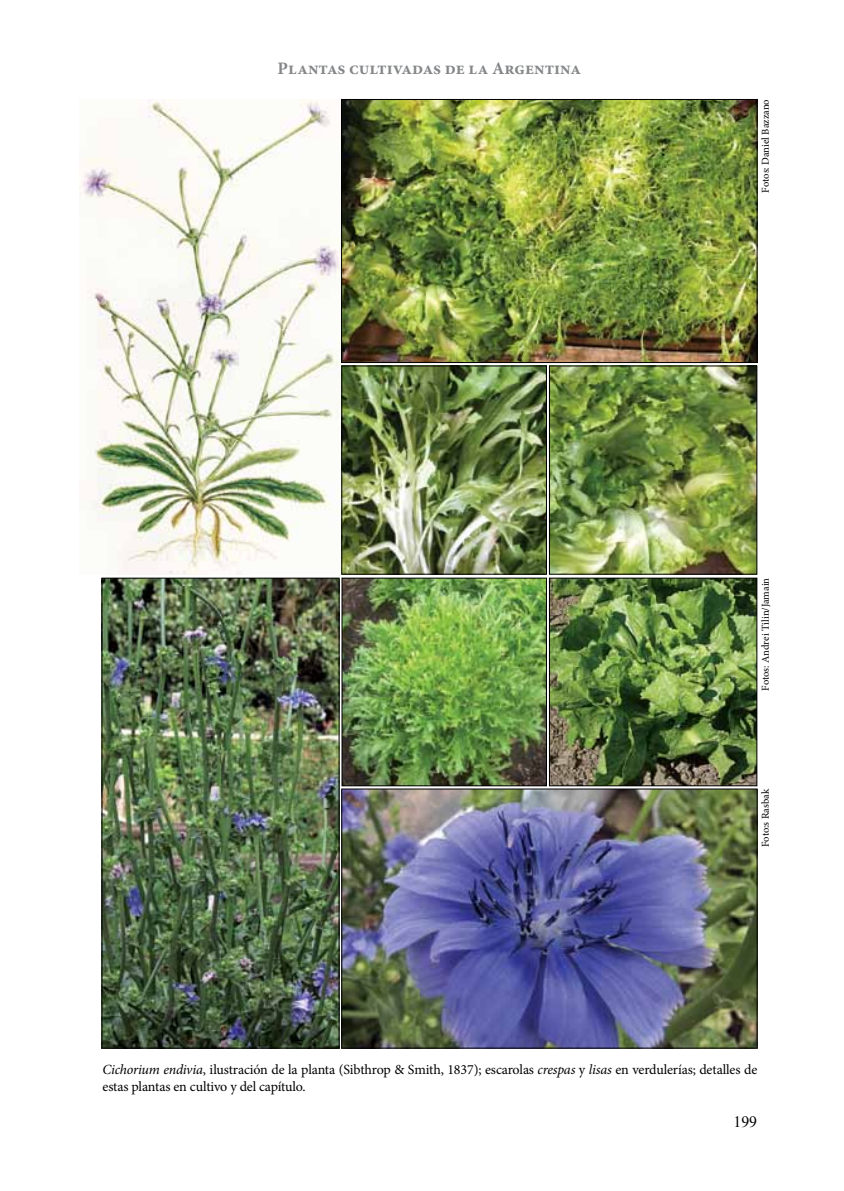
<style>
.page{position:relative;width:844px;height:1191px;background:#fff}
.page>*{position:absolute;margin:0;border:0;box-sizing:border-box;transform-origin:0 0}
.t1{font:700 17.5px "Minion Pro";color:#848688}
.t2{font:15.75px "Times New Roman";color:#000}
.t3{font:14px/16.8px "Minion Pro";letter-spacing:-.015em;color:#000}
.t4{font:10.5px "Minion Pro";letter-spacing:-.005em;color:#000}
.s1{font-style:italic}
</style>
<div class="page">
<img style="left:79px;top:99px;width:262px;height:475px">
<img style="left:343px;top:101px;width:412px;height:260px">
<div style="left:341px;top:99px;width:416px;height:264px;border:1px solid #000"></div>
<img style="left:551px;top:368px;width:203px;height:204px">
<div style="left:549px;top:366px;width:207px;height:208px;border:1px solid #000"></div>
<img style="left:343px;top:368px;width:201px;height:204px">
<div style="left:341px;top:366px;width:205px;height:208px;border:1px solid #000"></div>
<img style="left:104px;top:580px;width:233px;height:466px">
<div style="left:102px;top:578px;width:237px;height:470px;border:1px solid #000"></div>
<img style="left:343px;top:790px;width:412px;height:256px">
<div style="left:341px;top:788px;width:416px;height:260px;border:1px solid #000"></div>
<img style="left:344px;top:580px;width:200px;height:204px">
<div style="left:342px;top:578px;width:204px;height:208px;border:1px solid #000"></div>
<img style="left:551px;top:580px;width:203px;height:204px">
<div style="left:549px;top:578px;width:207px;height:208px;border:1px solid #000"></div>
<p class="t1" style="left:277px;top:56px;width:305px">Plantas cultivadas de la Argentina</p>
<p class="t4" style="left:758px;top:193px;width:95px;rotate:-90deg">Fotos: Daniel Bazzano</p>
<p class="t4" style="left:758px;top:690px;width:114px;rotate:-90deg">Fotos: Andrei Tilin/Jamain</p>
<p class="t4" style="left:758px;top:847px;width:60px;rotate:-90deg">Foto:s Rasbak</p>
<p class="t3" style="left:102px;top:1061px;width:656px"><span class="s1">Cichorium endivia</span>, ilustración de la planta (Sibthrop &amp; Smith, 1837); escarolas <span class="s1">crespas</span> y <span class="s1">lisas</span> en verdulerías; detalles de estas plantas en cultivo y del capítulo.</p>
<p class="t2" style="left:733px;top:1111px;width:25px">199</p>
</div>
